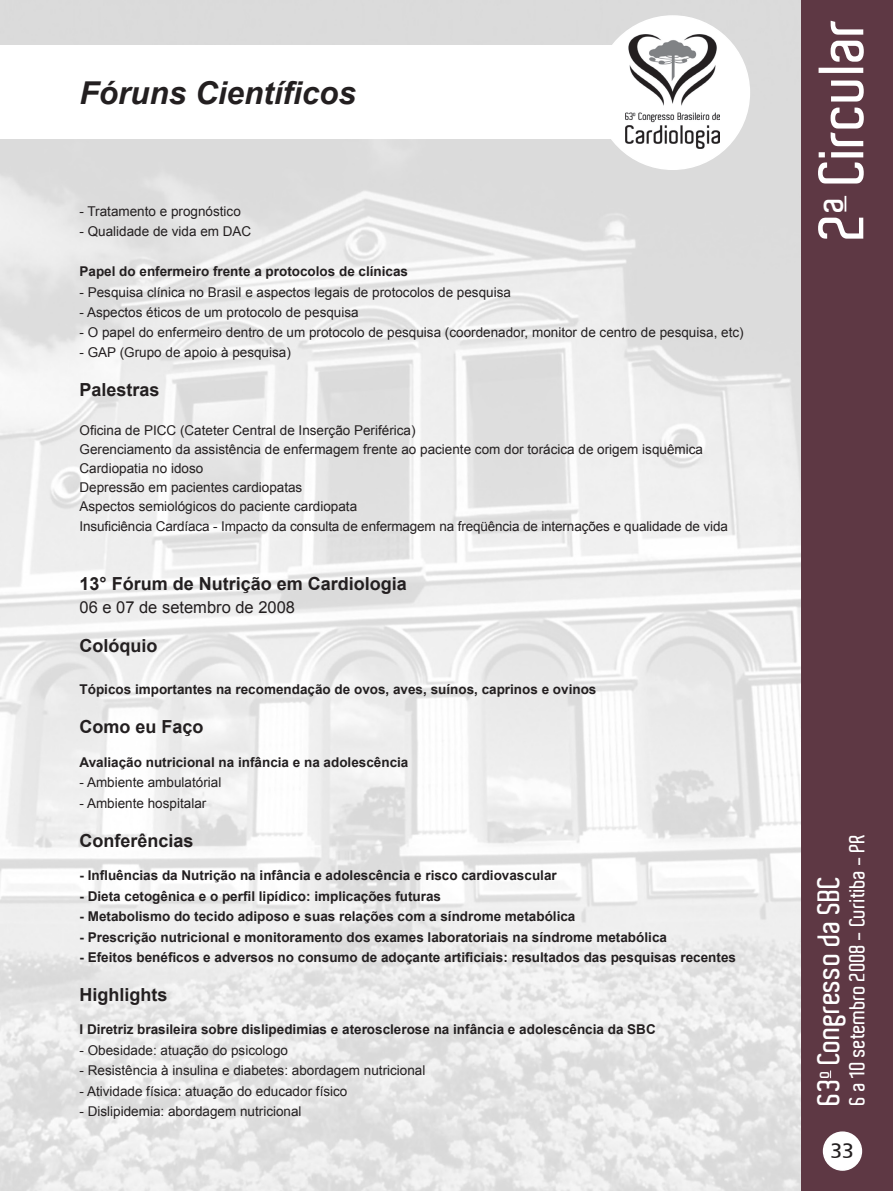
<style>
.page{position:relative;width:893px;height:1191px;background:#fff}
.page>*{position:absolute;margin:0;border:0;box-sizing:border-box;transform-origin:0 0}
.t1{font:600 61.65px "Aldo";color:#fff}
.t2{font:italic 700 31.5px "Arial";color:#231f20}
.t3{font:600 30px "Aldo";color:#fff}
.t4{font:600 21px "Aldo";color:#fff}
.t5{font:21px "Frutiger";color:#231f20}
.t6{font:700 18px "Arial";color:#231f20}
.t7{font:16.5px "Arial";color:#231f20}
.t8{font:13.5px "Arial";color:#231f20}
.t9{font:700 13.5px "Arial";color:#231f20}
</style>
<div class="page">
<img style="left:0;top:0;width:801px;height:1191px">
<div style="left:801px;top:0;width:92px;height:1191px;background:#5e3844"></div>
<svg style="left:844px;top:196px;width:2px;height:16px"></svg>
<div style="left:824px;top:1132px;width:37px;height:38px;background:#fff;border-radius:50%"></div>
<div style="left:823px;top:1131px;width:39px;height:39px;border:2px solid #fff;border-radius:50%"></div>
<div style="left:596px;top:16px;width:153px;height:153px;background:#fff;border-radius:50%"></div>
<div style="left:0;top:45px;width:641px;height:93px;background:#fff"></div>
<img style="left:626px;top:35px;width:93px;height:113px">
<p class="t2" style="left:80px;top:73px;width:278px">Fóruns Científicos</p>
<p class="t8" style="left:80px;top:202px;width:163px">- Tratamento e prognóstico</p>
<p class="t8" style="left:80px;top:222px;width:173px">- Qualidade de vida em DAC</p>
<p class="t9" style="left:80px;top:263px;width:330px">Papel do enfermeiro frente a protocolos de clínicas</p>
<p class="t8" style="left:80px;top:283px;width:433px">- Pesquisa clínica no Brasil e aspectos legais de protocolos de pesquisa</p>
<p class="t8" style="left:80px;top:303px;width:281px">- Aspectos éticos de um protocolo de pesquisa</p>
<p class="t8" style="left:80px;top:323px;width:666px">- O papel do enfermeiro dentro de um protocolo de pesquisa (coordenador, monitor de centro de pesquisa, etc)</p>
<p class="t8" style="left:80px;top:343px;width:213px">- GAP (Grupo de apoio à pesquisa)</p>
<p class="t6" style="left:80px;top:378px;width:82px">Palestras</p>
<p class="t8" style="left:80px;top:421px;width:338px">Oficina de PICC (Cateter Central de Inserção Periférica)</p>
<p class="t8" style="left:80px;top:440px;width:625px">Gerenciamento da assistência de enfermagem frente ao paciente com dor torácica de origem isquêmica</p>
<p class="t8" style="left:80px;top:459px;width:125px">Cardiopatia no idoso</p>
<p class="t8" style="left:80px;top:478px;width:224px">Depressão em pacientes cardiopatas</p>
<p class="t8" style="left:80px;top:497px;width:279px">Aspectos semiológicos do paciente cardiopata</p>
<p class="t8" style="left:80px;top:517px;width:650px">Insuficiência Cardíaca - Impacto da consulta de enfermagem na freqüência de internações e qualidade de vida</p>
<p class="t6" style="left:80px;top:571px;width:329px">13° Fórum de Nutrição em Cardiologia</p>
<p class="t7" style="left:80px;top:596px;width:217px">06 e 07 de setembro de 2008</p>
<p class="t6" style="left:80px;top:634px;width:79px">Colóquio</p>
<p class="t9" style="left:80px;top:681px;width:518px">Tópicos importantes na recomendação de ovos, aves, suínos, caprinos e ovinos</p>
<p class="t6" style="left:80px;top:715px;width:126px">Como eu Faço</p>
<p class="t9" style="left:80px;top:753px;width:330px">Avaliação nutricional na infância e na adolescência</p>
<p class="t8" style="left:80px;top:773px;width:143px">- Ambiente ambulatórial</p>
<p class="t8" style="left:80px;top:794px;width:128px">- Ambiente hospitalar</p>
<p class="t6" style="left:80px;top:828px;width:116px">Conferências</p>
<p class="t9" style="left:80px;top:866px;width:479px">- Influências da Nutrição na infância e adolescência e risco cardiovascular</p>
<p class="t9" style="left:80px;top:887px;width:363px">- Dieta cetogênica e o perfil lipídico: implicações futuras</p>
<p class="t9" style="left:80px;top:907px;width:497px">- Metabolismo do tecido adiposo e suas relações com a síndrome metabólica</p>
<p class="t9" style="left:80px;top:928px;width:589px">- Prescrição nutricional e monitoramento dos exames laboratoriais na síndrome metabólica</p>
<p class="t9" style="left:80px;top:948px;width:658px">- Efeitos benéficos e adversos no consumo de adoçante artificiais: resultados das pesquisas recentes</p>
<p class="t6" style="left:80px;top:982px;width:90px">Highlights</p>
<p class="t9" style="left:80px;top:1020px;width:578px">I Diretriz brasileira sobre dislipedimias e aterosclerose na infância e adolescência da SBC</p>
<p class="t8" style="left:80px;top:1041px;width:210px">- Obesidade: atuação do psicologo</p>
<p class="t8" style="left:80px;top:1061px;width:347px">- Resistência à insulina e diabetes: abordagem nutricional</p>
<p class="t8" style="left:80px;top:1082px;width:269px">- Atividade física: atuação do educador físico</p>
<p class="t8" style="left:80px;top:1102px;width:224px">- Dislipidemia: abordagem nutricional</p>
<h1 class="t1" style="left:807px;top:239px;width:223px;rotate:-90deg">2<sup>a</sup> Circular</h1>
<h3 class="t4" style="left:845px;top:1104px;width:273px;rotate:-90deg">6 a 10 setembro 2008 - Curitiba - PR</h3>
<h3 class="t5" style="left:830px;top:1138px;width:12px">33</h3>
<h3 class="t3" style="left:812px;top:1104px;width:231px;rotate:-90deg">63<sup>o</sup> Congresso da SBC</h3>
</div>
